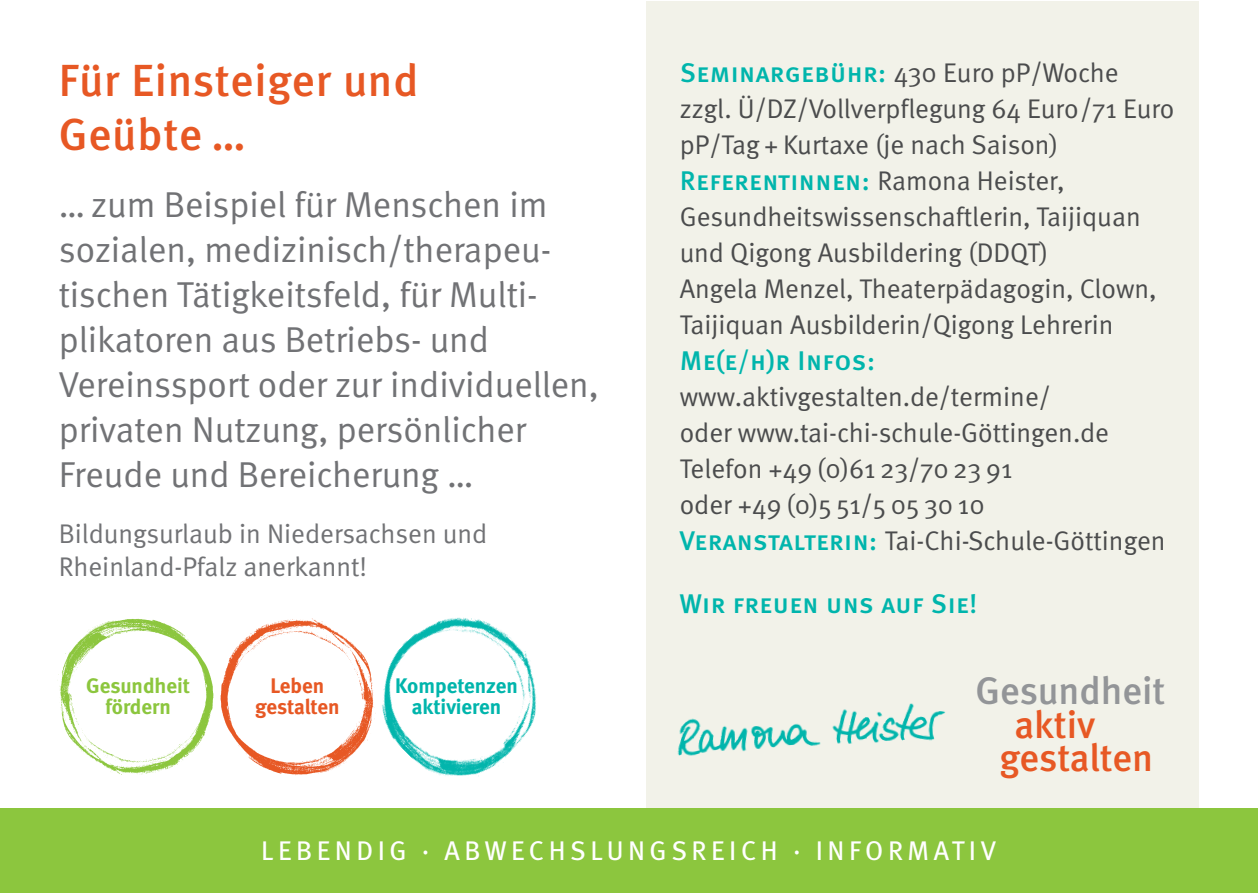
<style>
.page{position:relative;width:1259px;height:893px;background:#fff}
.page>*{position:absolute;margin:0;border:0;box-sizing:border-box;transform-origin:0 0}
.t1{font:500 45px/54px "Meta";letter-spacing:.02em;color:#e75824}
.t2{font:500 38.4px/33.6px "Meta";letter-spacing:-.005em;color:#e75824}
.t3{font:500 38.4px "Meta";color:#939598}
.t4{font:36px/45px "Meta Normal";color:#717275}
.t5{font:27px/36px "Meta Normal";color:#4b4c4d}
.t6{font:27px "Meta Medium Caps";letter-spacing:.015em;color:#00b5ac}
.t7{font:27px/33px "Meta Normal";color:#717275}
.t8{font:27px "Meta";letter-spacing:.17em;color:#fff}
.t9{font:700 21px/21px "Meta";color:#00b5ac;text-align:center}
.t10{font:700 21px/21px "Meta";color:#8cc63e;text-align:center}
.t11{font:700 21px/21px "Meta";letter-spacing:-.01em;color:#e75824;text-align:center}
.s1{font-family:"Meta Medium Caps";color:#00b5ac}
.s2{font-family:"Meta Normal";color:#4b4c4d}
</style>
<div class="page">
<div style="left:646px;top:2px;width:552px;height:891px;background:#f2f2e9"></div>
<div style="left:0;top:809px;width:1257px;height:84px;background:#8cc63e"></div>
<img style="left:57px;top:618px;width:155px;height:157px">
<img style="left:212px;top:618px;width:157px;height:158px">
<img style="left:369px;top:617px;width:168px;height:160px">
<img style="left:677px;top:703px;width:269px;height:53px">
<h1 class="t1" style="left:59px;top:53px;width:361px">Für Einsteiger und<br>Geübte …</h1>
<h3 class="t4" style="left:59px;top:182px;width:542px">… zum Beispiel für Menschen im sozialen, medizinisch/therapeu&shy;tischen Tätigkeitsfeld, für Multi&shy;plikatoren aus Betriebs- und<br>Vereinssport oder zur individuellen, privaten Nutzung, persönlicher<br>Freude und Bereicherung …</h3>
<p class="t7" style="left:59px;top:517px;width:430px">Bildungsurlaub in Niedersachsen und<br>Rheinland-Pfalz anerkannt!</p>
<p class="t10" style="left:86px;top:675px;width:105px">Gesundheit fördern</p>
<p class="t11" style="left:255px;top:675px;width:86px">Leben gestalten</p>
<p class="t9" style="left:395px;top:675px;width:124px">Kompetenzen aktivieren</p>
<p class="t5" style="left:680px;top:54px;width:496px"><span class="s1">Seminargebühr:</span> 430 Euro pP/Woche zzgl. Ü/DZ/Vollverpflegung 64 Euro/71 Euro pP/Tag + Kurtaxe (je nach Saison)</p>
<p class="t6" style="left:680px;top:165px;width:386px">Referentinnen: <span class="s2">Ramona Heister,</span></p>
<p class="t5" style="left:680px;top:198px;width:478px">Gesundheitswissenschaftlerin, Taijiquan und Qigong Ausbildering (DDQT)<br>Angela Menzel, Theaterpädagogin, Clown, Taijiquan Ausbilderin/Qigong Lehrerin</p>
<p class="t6" style="left:680px;top:345px;width:197px">Me(e/h)r Infos:</p>
<p class="t5" style="left:680px;top:378px;width:487px">www.aktivgestalten.de/termine/<br>oder www.tai-chi-schule-Göttingen.de Telefon +49 (0)61 23/70 23 91<br>oder +49 (0)5 51/5 05 30 10<br><span class="s1">Veranstalterin:</span> Tai-Chi-Schule-Göttingen</p>
<p class="t6" style="left:680px;top:588px;width:299px">Wir freuen uns auf Sie!</p>
<h2 class="t3" style="left:975px;top:669px;width:191px">Gesundheit</h2>
<h2 class="t2" style="left:999px;top:707px;width:155px;text-indent:15px">aktiv gestalten</h2>
<p class="t8" style="left:261px;top:835px;width:736px">LEBENDIG · ABWECHSLUNGSREICH · INFORMATIV</p>
</div>
